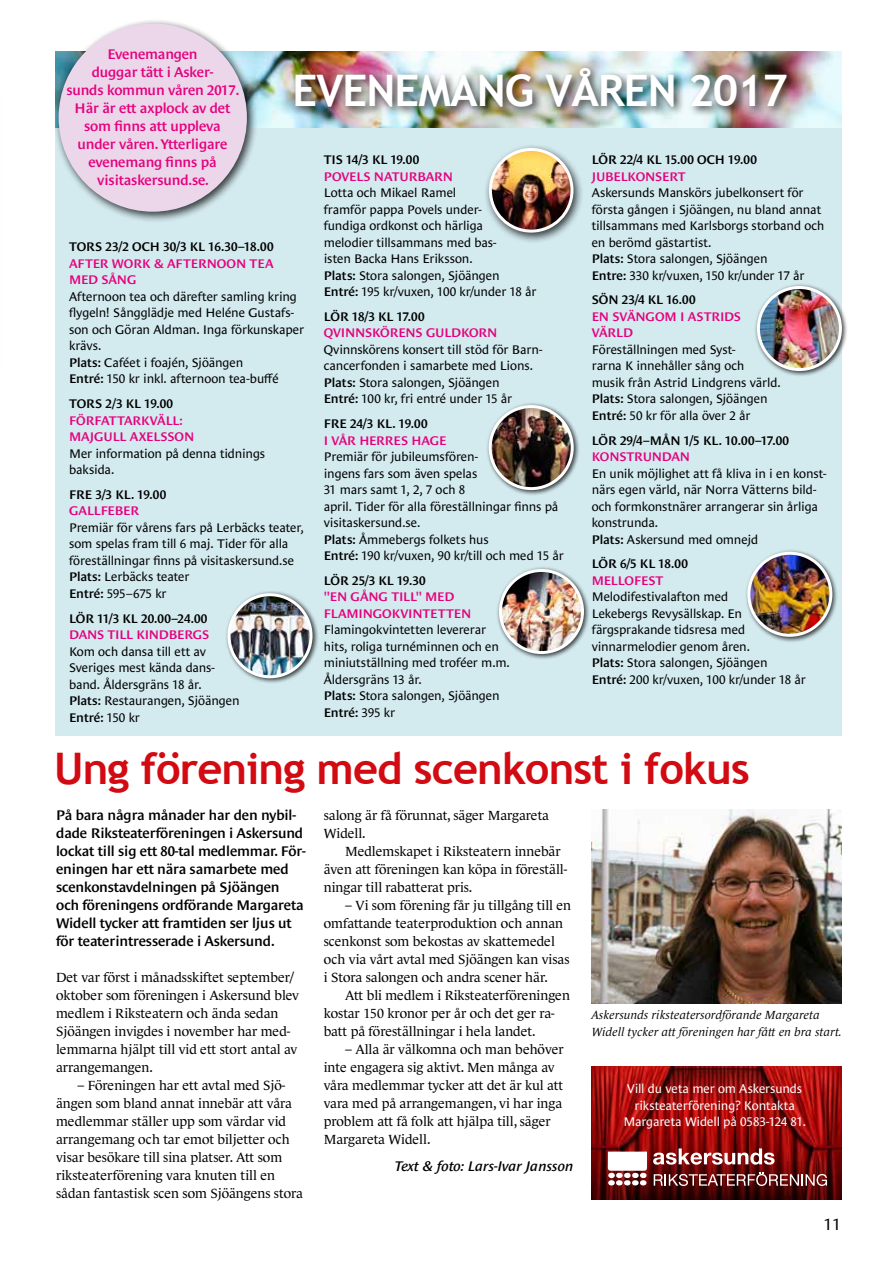
<style>
.page{position:relative;width:893px;height:1263px;background:#fff}
.page>*{position:absolute;margin:0;border:0;box-sizing:border-box;transform-origin:0 0}
.t1{font:700 43.5px "Trebuchet MS";letter-spacing:-.02em;color:#d20a11}
.t2{font:700 43.5px "Trebuchet MS";letter-spacing:-.02em;color:#fff}
.t3{font:16.5px "Le Monde Sans";color:#000}
.t4{font:600 14.25px/18px "Le Monde Sans";letter-spacing:-.01em;color:#000}
.t5{font:600 14.25px/18px "Le Monde Sans";letter-spacing:-.01em;color:#e6007d;text-align:center}
.t6{font:italic 600 14.25px "Le Monde Sans";letter-spacing:-.005em;color:#000}
.t7{font:13.5px/18px "Le Monde Journal";color:#000}
.t8{font:12.75px/16.5px "Le Monde Sans";letter-spacing:-.01em;color:#000}
.t9{font:600 12.75px/16.5px "Le Monde Sans";letter-spacing:-.01em;color:#e6007d}
.t10{font:600 12.75px "Le Monde Sans";letter-spacing:-.01em;color:#000}
.t11{font:12.75px/16.5px "Le Monde Sans";letter-spacing:-.01em;color:#fff;text-align:center}
.t12{font:italic 12px/16.5px "Le Monde Journal";letter-spacing:.01em;color:#000}
.s1{font-weight:600}
</style>
<div class="page">
<div style="left:55px;top:51px;width:787px;height:685px;background:#d3eaef"></div>
<img style="left:592px;top:809px;width:250px;height:194px">
<img style="left:591px;top:1066px;width:250px;height:133px">
<svg style="left:653px;top:1148px;width:122px;height:17px"></svg>
<svg style="left:608px;top:1151px;width:39px;height:34px"></svg>
<svg style="left:654px;top:1172px;width:173px;height:14px"></svg>
<img style="left:258px;top:51px;width:584px;height:77px">
<div style="left:291px;top:63px;width:507px;height:55px;background:#000;opacity:.75"></div>
<div style="left:53px;top:18px;width:205px;height:205px;background:#000;opacity:.75"></div>
<div style="left:59px;top:23px;width:188px;height:189px;background:#ebd6ea;border-radius:50%"></div>
<div style="left:484px;top:143px;width:101px;height:101px;background:#000;opacity:.75"></div>
<img style="left:490px;top:151px;width:82px;height:80px">
<div style="left:489px;top:148px;width:84px;height:85px;border:3px solid #fff;border-radius:50%"></div>
<div style="left:496px;top:566px;width:94px;height:94px;background:#000;opacity:.75"></div>
<img style="left:500px;top:570px;width:82px;height:82px;border-radius:41px">
<div style="left:499px;top:569px;width:85px;height:85px;border:3px solid #fff;border-radius:50%"></div>
<div style="left:486px;top:402px;width:94px;height:94px;background:#000;opacity:.75"></div>
<img style="left:490px;top:406px;width:82px;height:83px;border-radius:41px">
<div style="left:489px;top:405px;width:85px;height:85px;border:3px solid #fff;border-radius:50%"></div>
<div style="left:754px;top:283px;width:94px;height:94px;background:#000;opacity:.75"></div>
<img style="left:758px;top:287px;width:82px;height:82px;border-radius:41px">
<div style="left:757px;top:286px;width:85px;height:85px;border:3px solid #fff;border-radius:50%"></div>
<div style="left:745px;top:549px;width:94px;height:94px;background:#000;opacity:.75"></div>
<img style="left:749px;top:553px;width:82px;height:82px;border-radius:41px">
<div style="left:747px;top:552px;width:85px;height:85px;border:3px solid #fff;border-radius:50%"></div>
<div style="left:225px;top:591px;width:94px;height:94px;background:#000;opacity:.75"></div>
<img style="left:229px;top:595px;width:82px;height:82px;border-radius:41px">
<div style="left:227px;top:593px;width:86px;height:85px;border:3px solid #fff;border-radius:50%"></div>
<p class="t5" style="left:66px;top:45px;width:175px">Evenemangen<br>duggar tätt i Asker-<br>sunds kommun våren 2017.<br>Här är ett axplock av det som finns att uppleva under våren. Ytterligare evenemang finns på visitaskersund.se.</p>
<h1 class="t2" style="left:292px;top:64px;width:497px">EVENEMANG VÅREN 2017</h1>
<p class="t10" style="left:592px;top:153px;width:167px">LÖR 22/4 KL 15.00 OCH 19.00</p>
<p class="t9" style="left:592px;top:168px;width:96px">JUBELKONSERT</p>
<p class="t8" style="left:592px;top:184px;width:234px">Askersunds Manskörs jubelkonsert för första gången i Sjöängen, nu bland annat tillsammans med Karlsborgs storband och en berömd gästartist.<br><span class="s1">Plats:</span> Stora salongen, Sjöängen<br><span class="s1">Entre:</span> 330 kr/vuxen, 150 kr/under 17 år</p>
<p class="t10" style="left:592px;top:293px;width:105px">SÖN 23/4 KL 16.00</p>
<p class="t9" style="left:592px;top:308px;width:151px">EN SVÄNGOM I ASTRIDS<br>VÄRLD</p>
<p class="t8" style="left:592px;top:341px;width:190px">Föreställningen med Syst-<br>rarna K innehåller sång och<br>musik från Astrid Lindgrens värld.<br><span class="s1">Plats:</span> Stora salongen, Sjöängen<br><span class="s1">Entré:</span> 50 kr för alla över 2 år</p>
<p class="t10" style="left:592px;top:433px;width:199px">LÖR 29/4–MÅN 1/5 KL. 10.00–17.00</p>
<p class="t9" style="left:592px;top:448px;width:100px">KONSTRUNDAN</p>
<p class="t8" style="left:592px;top:465px;width:236px">En unik möjlighet att få kliva in i en konst&shy;närs egen värld, när Norra Vätterns bild&shy;och formkonstnärer arrangerar sin årliga konstrunda.<br><span class="s1">Plats:</span> Askersund med omnejd</p>
<p class="t10" style="left:592px;top:557px;width:98px">LÖR 6/5 KL 18.00</p>
<p class="t9" style="left:592px;top:572px;width:73px">MELLOFEST</p>
<p class="t8" style="left:592px;top:589px;width:216px">Melodifestivalafton med<br>Lekebergs Revysällskap. En färgsprakande tidsresa med vinnarmelodier genom åren.<br><span class="s1">Plats:</span> Stora salongen, Sjöängen<br><span class="s1">Entré:</span> 200 kr/vuxen, 100 kr/under 18 år</p>
<p class="t10" style="left:324px;top:152px;width:97px">TIS 14/3 KL 19.00</p>
<p class="t9" style="left:324px;top:168px;width:131px">POVELS NATURBARN</p>
<p class="t8" style="left:324px;top:184px;width:214px">Lotta och Mikael Ramel<br>framför pappa Povels under-<br>fundiga ordkonst och härliga<br>melodier tillsammans med bas-<br>isten Backa Hans Eriksson.<br><span class="s1">Plats:</span> Stora salongen, Sjöängen<br><span class="s1">Entré:</span> 195 kr/vuxen, 100 kr/under 18 år</p>
<p class="t10" style="left:324px;top:309px;width:102px">LÖR 18/3 KL 17.00</p>
<p class="t9" style="left:324px;top:325px;width:175px">QVINNSKÖRENS GULDKORN</p>
<p class="t8" style="left:324px;top:341px;width:220px">Qvinnskörens konsert till stöd för Barn&shy;cancerfonden i samarbete med Lions.<br><span class="s1">Plats:</span> Stora salongen, Sjöängen<br><span class="s1">Entré:</span> 100 kr, fri entré under 15 år</p>
<p class="t10" style="left:324px;top:416px;width:105px">FRE 24/3 KL. 19.00</p>
<p class="t9" style="left:324px;top:432px;width:124px">I VÅR HERRES HAGE</p>
<p class="t8" style="left:324px;top:448px;width:241px">Premiär för jubileumsfören-<br>ingens fars som även spelas<br>31 mars samt 1, 2, 7 och 8<br>april. Tider för alla föreställningar finns på visitaskersund.se.<br><span class="s1">Plats:</span> Åmmebergs folkets hus<br><span class="s1">Entré:</span> 190 kr/vuxen, 90 kr/till och med 15 år</p>
<p class="t10" style="left:324px;top:573px;width:103px">LÖR 25/3 KL 19.30</p>
<p class="t9" style="left:324px;top:589px;width:149px">"EN GÅNG TILL" MED<br>FLAMINGOKVINTETTEN</p>
<p class="t8" style="left:324px;top:622px;width:188px">Flamingokvintetten levererar hits, roliga turnéminnen och en miniutställning med troféer m.m.<br>Åldersgräns 13 år.<br><span class="s1">Plats:</span> Stora salongen, Sjöängen<br><span class="s1">Entré:</span> 395 kr</p>
<h1 class="t1" style="left:54px;top:741px;width:697px">Ung förening med scenkonst i fokus</h1>
<p class="t10" style="left:69px;top:240px;width:206px">TORS 23/2 OCH 30/3 KL 16.30–18.00</p>
<p class="t9" style="left:69px;top:255px;width:206px">AFTER WORK &amp; AFTERNOON TEA<br>MED SÅNG</p>
<p class="t8" style="left:69px;top:288px;width:236px">Afternoon tea och därefter samling kring flygeln! Sångglädje med Heléne Gustafs&shy;son och Göran Aldman. Inga förkunskaper krävs.<br><span class="s1">Plats:</span> Caféet i foajén, Sjöängen<br><span class="s1">Entré:</span> 150 kr inkl. afternoon tea-buffé</p>
<p class="t10" style="left:69px;top:396px;width:106px">TORS 2/3 KL 19.00</p>
<p class="t9" style="left:69px;top:412px;width:127px">FÖRFATTARKVÄLL:<br>MAJGULL AXELSSON</p>
<p class="t8" style="left:69px;top:445px;width:198px">Mer information på denna tidnings baksida.</p>
<p class="t10" style="left:69px;top:487px;width:99px">FRE 3/3 KL. 19.00</p>
<p class="t9" style="left:69px;top:503px;width:72px">GALLFEBER</p>
<p class="t8" style="left:69px;top:519px;width:236px">Premiär för vårens fars på Lerbäcks teater, som spelas fram till 6 maj. Tider för alla föreställningar finns på visitaskersund.se <span class="s1">Plats:</span> Lerbäcks teater<br><span class="s1">Entré:</span> 595–675 kr</p>
<p class="t10" style="left:69px;top:611px;width:140px">LÖR 11/3 KL 20.00–24.00</p>
<p class="t9" style="left:69px;top:626px;width:142px">DANS TILL KINDBERGS</p>
<p class="t8" style="left:69px;top:643px;width:172px">Kom och dansa till ett av<br>Sveriges mest kända dans&shy;band. Åldersgräns 18 år.<br><span class="s1">Plats:</span> Restaurangen, Sjöängen<br><span class="s1">Entré:</span> 150 kr</p>
<p class="t4" style="left:56px;top:806px;width:251px">På bara några månader har den nybil&shy;dade Riksteaterföreningen i Askersund lockat till sig ett 80-tal medlemmar. För&shy;eningen har ett nära samarbete med scenkonstavdelningen på Sjöängen och föreningens ordförande Margareta Widell tycker att framtiden ser ljus ut för teaterintresserade i Askersund.</p>
<p class="t7" style="left:56px;top:968px;width:244px">Det var först i månadsskiftet september/ oktober som föreningen i Askersund blev medlem i Riksteatern och ända sedan Sjöängen invigdes i november har med&shy;lemmarna hjälpt till vid ett stort antal av arrangemangen.</p>
<p class="t7" style="left:56px;top:1076px;width:248px;text-indent:21px">– Föreningen har ett avtal med Sjö&shy;ängen som bland annat innebär att våra medlemmar ställer upp som värdar vid arrangemang och tar emot biljetter och visar besökare till sina platser. Att som riksteaterförening vara knuten till en sådan fantastisk scen som Sjöängens stora</p>
<p class="t7" style="left:324px;top:806px;width:227px">salong är få förunnat, säger Margareta<br>Widell.</p>
<p class="t7" style="left:324px;top:842px;width:245px;text-indent:21px">Medlemskapet i Riksteatern innebär även att föreningen kan köpa in föreställ&shy;ningar till rabatterat pris.</p>
<p class="t7" style="left:324px;top:896px;width:249px;text-indent:21px">– Vi som förening får ju tillgång till en omfattande teaterproduktion och annan scenkonst som bekostas av skattemedel och via vårt avtal med Sjöängen kan visas i Stora salongen och andra scener här.</p>
<p class="t7" style="left:324px;top:986px;width:248px;text-indent:21px">Att bli medlem i Riksteaterföreningen kostar 150 kronor per år och det ger ra&shy;batt på föreställningar i hela landet.</p>
<p class="t7" style="left:324px;top:1040px;width:241px;text-indent:21px">– Alla är välkomna och man behöver inte engagera sig aktivt. Men många av våra medlemmar tycker att det är kul att vara med på arrangemangen, vi har inga problem att få folk att hjälpa till, säger Margareta Widell.</p>
<p class="t6" style="left:395px;top:1158px;width:180px">Text &amp; foto: Lars-Ivar Jansson</p>
<p class="t12" style="left:592px;top:1007px;width:252px">Askersunds riksteatersordförande Margareta<br>Widell tycker att föreningen har fått en bra start.</p>
<p class="t11" style="left:623px;top:1080px;width:184px">Vill du veta mer om Askersunds riksteaterförening? Kontakta<br>Margareta Widell på 0583-124 81.</p>
<p class="t3" style="left:824px;top:1215px;width:18px">11</p>
</div>
